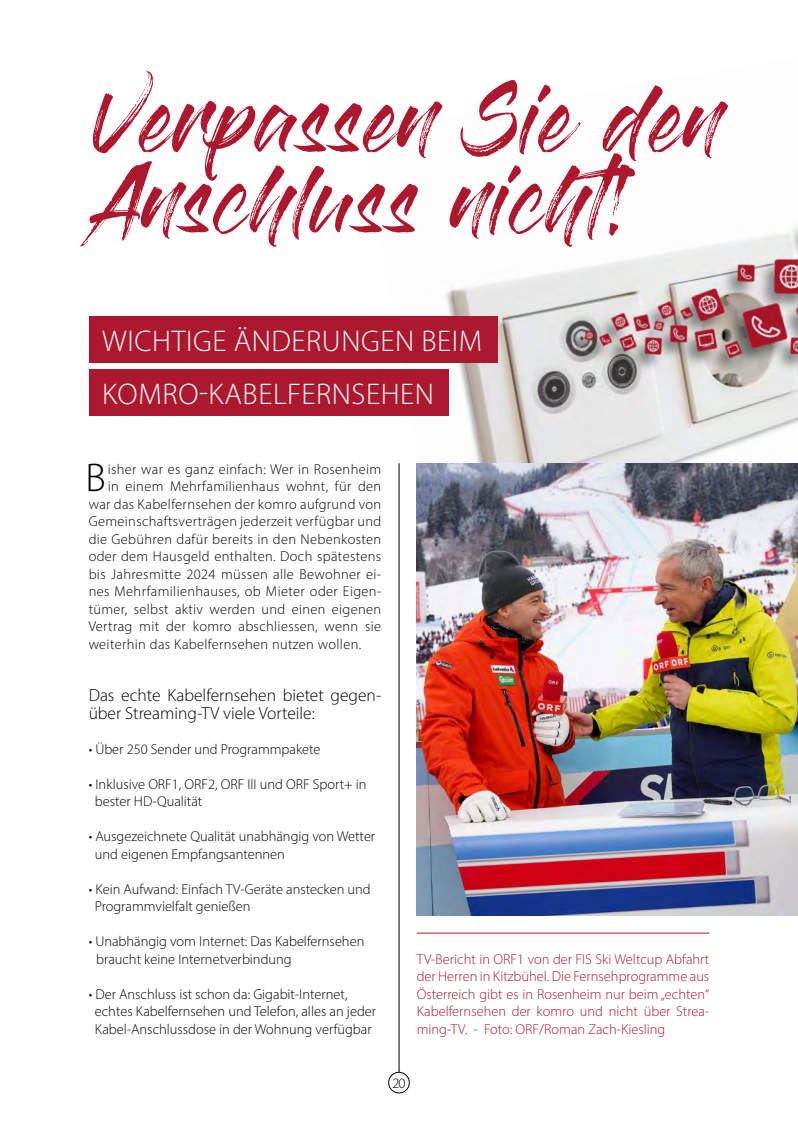
<style>
.page{position:relative;width:798px;height:1134px;background:#fff}
.page>*{position:absolute;margin:0;border:0;box-sizing:border-box;transform-origin:0 0}
.t1{font:68.12px/80.6px "Gloss And Bloom";color:#ac182d}
.t2{font:300 40.38px "Myriad Pro";color:#000}
.t3{font:300 30px/52.5px "Myriad Pro";letter-spacing:.02em;color:#fff}
.t4{font:300 17.5px/17.5px "Myriad Pro";color:#000}
.t5{font:300 14.38px/17.5px "Myriad Pro";letter-spacing:.015em;color:#000}
.t6{font:300 14.38px/17.5px "Myriad Pro";color:#ac182d;text-align:justify}
</style>
<div class="page">
<img style="left:362px;top:227px;width:435px;height:376px">
<div style="left:388px;top:1072px;width:21px;height:21px;border:1px solid #000;border-radius:50%"></div>
<hr style="left:398px;top:463px;width:1px;height:609px;background:#000">
<div style="left:89px;top:317px;width:408px;height:46px;background:#ac182d"></div>
<div style="left:89px;top:370px;width:359px;height:46px;background:#ac182d"></div>
<img style="left:416px;top:463px;width:381px;height:452px">
<div style="left:79px;top:70px;width:652px;height:182px;background:#fff"></div>
<hr style="left:416px;top:933px;width:293px;height:1px;background:#ac182d">
<h1 class="t1" style="left:93px;top:88px;width:629px">Verpassen Sie den<br>Anschluss nicht!</h1>
<h3 class="t3" style="left:102px;top:315px;width:381px">WICHTIGE ÄNDERUNGEN BEIM<br>KOMRO-KABELFERNSEHEN</h3>
<h2 class="t2" style="left:85px;top:453px;width:22px">B</h2>
<p class="t5" style="left:108px;top:460px;width:275px">isher war es ganz einfach: Wer in Rosenheim</p>
<p class="t5" style="left:108px;top:477px;width:275px">in einem Mehrfamilienhaus wohnt, für den</p>
<p class="t5" style="left:89px;top:495px;width:294px">war das Kabelfernsehen der komro aufgrund von</p>
<p class="t5" style="left:89px;top:512px;width:294px">Gemeinschaftsverträgen jederzeit verfügbar und</p>
<p class="t5" style="left:89px;top:530px;width:294px">die Gebühren dafür bereits in den Nebenkosten</p>
<p class="t5" style="left:89px;top:547px;width:294px">oder dem Hausgeld enthalten. Doch spätestens</p>
<p class="t5" style="left:89px;top:565px;width:294px">bis Jahresmitte 2024 müssen alle Bewohner ei-</p>
<p class="t5" style="left:89px;top:582px;width:294px">nes Mehrfamilienhauses, ob Mieter oder Eigen-</p>
<p class="t5" style="left:89px;top:600px;width:294px">tümer, selbst aktiv werden und einen eigenen</p>
<p class="t5" style="left:89px;top:617px;width:294px">Vertrag mit der komro abschliessen, wenn sie</p>
<p class="t5" style="left:89px;top:635px;width:274px">weiterhin das Kabelfernsehen nutzen wollen.</p>
<p class="t4" style="left:89px;top:686px;width:294px">Das echte Kabelfernsehen bietet gegen&shy;über Streaming-TV viele Vorteile:</p>
<p class="t5" style="left:89px;top:740px;width:233px">• Über 250 Sender und Programmpakete</p>
<p class="t5" style="left:95px;top:775px;width:273px;text-indent:-6px">• Inklusive ORF1, ORF2, ORF III und ORF Sport+ in bester HD-Qualität</p>
<p class="t5" style="left:95px;top:827px;width:282px;text-indent:-6px">• Ausgezeichnete Qualität unabhängig von Wetter und eigenen Empfangsantennen</p>
<p class="t5" style="left:95px;top:880px;width:277px;text-indent:-6px">• Kein Aufwand: Einfach TV-Geräte anstecken und<br>Programmvielfalt genießen</p>
<p class="t5" style="left:96px;top:932px;width:269px;text-indent:-8px">• Unabhängig vom Internet: Das Kabelfernsehen braucht keine Internetverbindung</p>
<p class="t5" style="left:95px;top:985px;width:282px;text-indent:-6px">• Der Anschluss ist schon da: Gigabit-Internet, echtes Kabelfernsehen und Telefon, alles an jeder<br>Kabel-Anschlussdose in der Wohnung verfügbar</p>
<p class="t6" style="left:416px;top:950px;width:294px">TV-Bericht in ORF1 von der FIS Ski Weltcup Abfahrt der Herren in Kitzbühel. Die Fernsehprogramme aus Österreich gibt es in Rosenheim nur beim „echten“ Kabelfernsehen der komro und nicht über Strea&shy;ming-TV. - Foto: ORF/Roman Zach-Kiesling</p>
<p class="t5" style="left:392px;top:1074px;width:15px">20</p>
</div>
